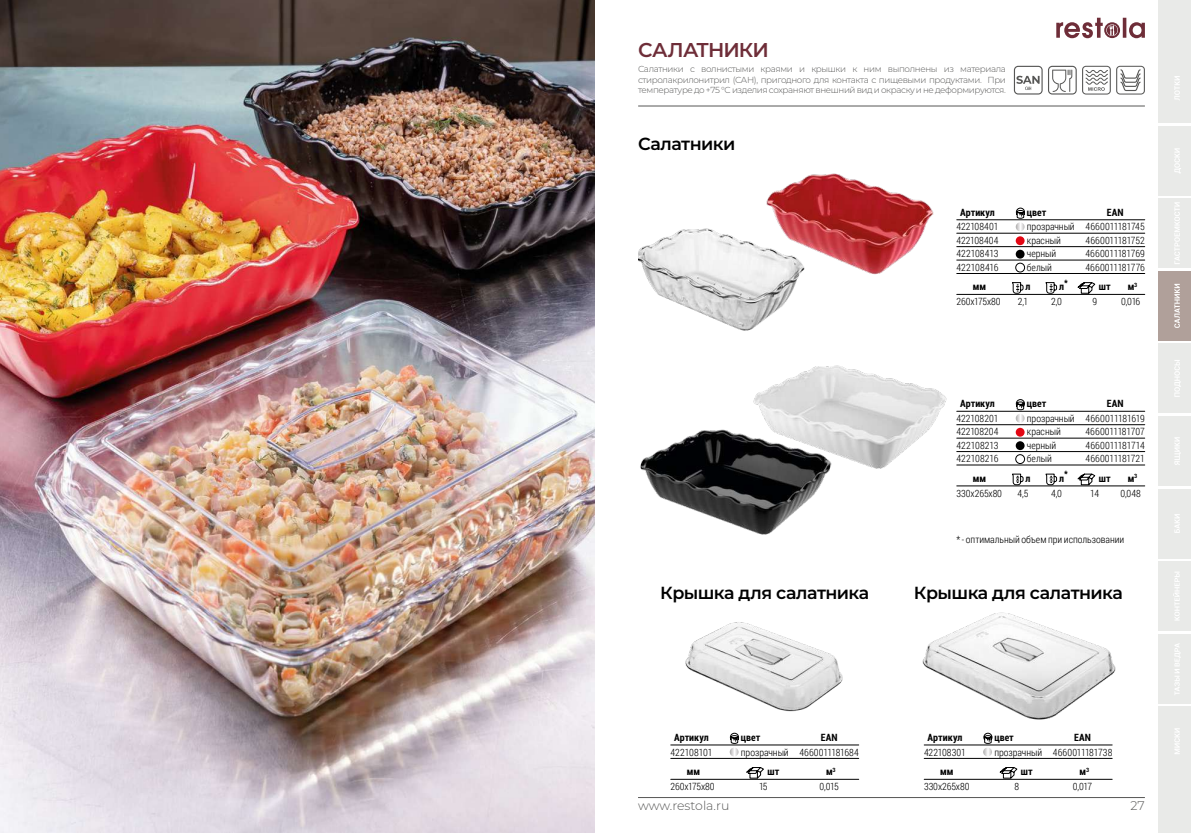
<style>
.page{position:relative;width:1191px;height:833px;background:#fff}
.page>*{position:absolute;margin:0;border:0;box-sizing:border-box;transform-origin:0 0}
.t1{font:600 20px "Montserrat";letter-spacing:-.04em;color:#6e2d38}
.t2{font:600 17.5px "Montserrat";letter-spacing:-.03em;color:#000}
.t3{font:300 12.5px "Montserrat";color:#575756}
.t4{font:300 10px "Roboto Condensed";letter-spacing:-.01em;color:#000}
.t5{font:700 condensed 10px "Roboto";letter-spacing:.005em;color:#000}
.t6{font:300 8.75px/10.5px "Montserrat";letter-spacing:-.04em;color:#575756;text-align:justify}
</style>
<div class="page">
<svg style="left:1056px;top:18px;width:88px;height:20px"></svg>
<hr style="left:638px;top:797px;width:506px;height:1px;background:#575756">
<img style="left:0;top:0;width:595px;height:833px">
<svg style="left:1015px;top:208px;width:9px;height:23px"></svg>
<svg style="left:1015px;top:399px;width:9px;height:24px"></svg>
<svg style="left:729px;top:733px;width:10px;height:23px"></svg>
<svg style="left:983px;top:733px;width:9px;height:23px"></svg>
<div style="left:1015px;top:236px;width:9px;height:9px;background:#e30613;border-radius:50%"></div>
<div style="left:1015px;top:428px;width:9px;height:9px;background:#e30613;border-radius:50%"></div>
<div style="left:1015px;top:250px;width:9px;height:9px;background:#000;border-radius:50%"></div>
<div style="left:1015px;top:441px;width:9px;height:9px;background:#000;border-radius:50%"></div>
<div style="left:1015px;top:263px;width:9px;height:9px;border:1px solid #000;border-radius:50%"></div>
<div style="left:1015px;top:454px;width:9px;height:10px;border:1px solid #000;border-radius:50%"></div>
<hr style="left:956px;top:219px;width:188px;height:1px;background:#000">
<hr style="left:956px;top:411px;width:188px;height:1px;background:#000">
<hr style="left:671px;top:744px;width:187px;height:1px;background:#000">
<hr style="left:924px;top:744px;width:188px;height:1px;background:#000">
<hr style="left:956px;top:294px;width:188px;height:1px;background:#000">
<hr style="left:956px;top:486px;width:188px;height:1px;background:#000">
<hr style="left:671px;top:779px;width:187px;height:1px;background:#000">
<hr style="left:924px;top:779px;width:188px;height:1px;background:#000">
<hr style="left:956px;top:233px;width:188px;height:1px;background:#000">
<hr style="left:956px;top:424px;width:188px;height:1px;background:#000">
<hr style="left:671px;top:758px;width:187px;height:1px;background:#000">
<hr style="left:924px;top:758px;width:188px;height:1px;background:#000">
<hr style="left:956px;top:246px;width:188px;height:1px;background:#000">
<hr style="left:956px;top:438px;width:188px;height:1px;background:#000">
<hr style="left:956px;top:260px;width:188px;height:1px;background:#000">
<hr style="left:956px;top:451px;width:188px;height:1px;background:#000">
<hr style="left:956px;top:273px;width:188px;height:1px;background:#000">
<hr style="left:956px;top:465px;width:188px;height:1px;background:#000">
<svg style="left:1077px;top:282px;width:18px;height:12px"></svg>
<svg style="left:1077px;top:473px;width:18px;height:12px"></svg>
<svg style="left:745px;top:767px;width:19px;height:12px"></svg>
<svg style="left:999px;top:767px;width:18px;height:12px"></svg>
<svg style="left:1011px;top:282px;width:12px;height:12px"></svg>
<svg style="left:1012px;top:473px;width:11px;height:12px"></svg>
<svg style="left:1044px;top:282px;width:13px;height:12px"></svg>
<svg style="left:1045px;top:473px;width:12px;height:12px"></svg>
<div style="left:1158px;top:706px;width:33px;height:127px;background:#e9eae8"></div>
<div style="left:1158px;top:634px;width:33px;height:69px;background:#e9eae8"></div>
<div style="left:1158px;top:561px;width:33px;height:70px;background:#e9eae8"></div>
<div style="left:1158px;top:488px;width:33px;height:70px;background:#e9eae8"></div>
<div style="left:1158px;top:416px;width:33px;height:70px;background:#e9eae8"></div>
<div style="left:1158px;top:343px;width:33px;height:70px;background:#e9eae8"></div>
<div style="left:1158px;top:271px;width:33px;height:70px;background:#b0a09a"></div>
<div style="left:1158px;top:198px;width:33px;height:70px;background:#e9eae8"></div>
<div style="left:1158px;top:126px;width:33px;height:69px;background:#e9eae8"></div>
<div style="left:1158px;top:0;width:33px;height:123px;background:#e9eae8"></div>
<svg style="left:1174px;top:728px;width:5px;height:26px"></svg>
<svg style="left:1174px;top:643px;width:6px;height:52px"></svg>
<svg style="left:1173px;top:572px;width:6px;height:48px"></svg>
<svg style="left:1174px;top:514px;width:5px;height:19px"></svg>
<svg style="left:1174px;top:437px;width:7px;height:28px"></svg>
<svg style="left:1174px;top:360px;width:7px;height:37px"></svg>
<svg style="left:1174px;top:284px;width:5px;height:44px"></svg>
<svg style="left:1174px;top:202px;width:5px;height:62px"></svg>
<svg style="left:1174px;top:148px;width:7px;height:25px"></svg>
<svg style="left:1174px;top:76px;width:5px;height:24px"></svg>
<img style="left:767px;top:173px;width:166px;height:102px">
<img style="left:753px;top:365px;width:194px;height:104px">
<img style="left:685px;top:622px;width:158px;height:90px">
<img style="left:922px;top:612px;width:194px;height:108px">
<img style="left:638px;top:227px;width:167px;height:104px">
<img style="left:640px;top:428px;width:193px;height:107px">
<hr style="left:638px;top:106px;width:506px;height:1px;background:#575756">
<svg style="left:1014px;top:66px;width:28px;height:29px"></svg>
<svg style="left:1116px;top:66px;width:28px;height:29px"></svg>
<svg style="left:1048px;top:66px;width:28px;height:29px"></svg>
<svg style="left:1082px;top:66px;width:28px;height:29px"></svg>
<h1 class="t1" style="left:638px;top:36px;width:132px">САЛАТНИКИ</h1>
<p class="t6" style="left:638px;top:64px;width:369px">Салатники с волнистыми краями и крышки к ним выполнены из материала стиролакрилонитрил (САН), пригодного для контакта с пищевыми продуктами. При температуре до +75 °C изделия сохраняют внешний вид и окраску и не деформируются.</p>
<h2 class="t2" style="left:638px;top:131px;width:99px">Салатники</h2>
<p class="t5" style="left:960px;top:205px;width:36px">Артикул</p>
<p class="t5" style="left:1027px;top:205px;width:21px">цвет</p>
<p class="t5" style="left:1106px;top:205px;width:18px">EAN</p>
<p class="t4" style="left:956px;top:220px;width:43px">422108401</p>
<p class="t4" style="left:1027px;top:220px;width:49px">прозрачный</p>
<p class="t4" style="left:1085px;top:220px;width:61px">4660011181745</p>
<p class="t4" style="left:956px;top:233px;width:43px">422108404</p>
<p class="t4" style="left:1027px;top:233px;width:35px">красный</p>
<p class="t4" style="left:1085px;top:233px;width:61px">4660011181752</p>
<p class="t4" style="left:956px;top:247px;width:43px">422108413</p>
<p class="t4" style="left:1027px;top:247px;width:31px">черный</p>
<p class="t4" style="left:1085px;top:247px;width:61px">4660011181769</p>
<p class="t4" style="left:956px;top:260px;width:43px">422108416</p>
<p class="t4" style="left:1027px;top:260px;width:26px">белый</p>
<p class="t4" style="left:1085px;top:260px;width:61px">4660011181776</p>
<p class="t5" style="left:972px;top:279px;width:15px">мм</p>
<p class="t5" style="left:1025px;top:279px;width:6px">л</p>
<p class="t5" style="left:1064px;top:274px;width:5px">*</p>
<p class="t5" style="left:1059px;top:279px;width:6px">л</p>
<p class="t5" style="left:1098px;top:279px;width:13px">шт</p>
<p class="t5" style="left:1127px;top:279px;width:11px">м<sup>3</sup></p>
<p class="t4" style="left:956px;top:294px;width:46px">260х175х80</p>
<p class="t4" style="left:1018px;top:294px;width:12px">2,1</p>
<p class="t4" style="left:1051px;top:294px;width:12px">2,0</p>
<p class="t4" style="left:1092px;top:294px;width:6px">9</p>
<p class="t4" style="left:1121px;top:294px;width:21px">0,016</p>
<p class="t5" style="left:960px;top:396px;width:36px">Артикул</p>
<p class="t5" style="left:1027px;top:396px;width:21px">цвет</p>
<p class="t5" style="left:1106px;top:396px;width:18px">EAN</p>
<p class="t4" style="left:956px;top:411px;width:43px">422108201</p>
<p class="t4" style="left:1027px;top:411px;width:49px">прозрачный</p>
<p class="t4" style="left:1085px;top:411px;width:61px">4660011181619</p>
<p class="t4" style="left:956px;top:425px;width:43px">422108204</p>
<p class="t4" style="left:1027px;top:425px;width:35px">красный</p>
<p class="t4" style="left:1085px;top:425px;width:61px">4660011181707</p>
<p class="t4" style="left:956px;top:438px;width:43px">422108213</p>
<p class="t4" style="left:1027px;top:438px;width:31px">черный</p>
<p class="t4" style="left:1085px;top:438px;width:61px">4660011181714</p>
<p class="t4" style="left:956px;top:452px;width:43px">422108216</p>
<p class="t4" style="left:1027px;top:452px;width:26px">белый</p>
<p class="t4" style="left:1085px;top:452px;width:61px">4660011181721</p>
<p class="t5" style="left:972px;top:471px;width:15px">мм</p>
<p class="t5" style="left:1025px;top:471px;width:6px">л</p>
<p class="t5" style="left:1064px;top:465px;width:5px">*</p>
<p class="t5" style="left:1059px;top:471px;width:6px">л</p>
<p class="t5" style="left:1098px;top:471px;width:13px">шт</p>
<p class="t5" style="left:1127px;top:471px;width:11px">м<sup>3</sup></p>
<p class="t4" style="left:956px;top:486px;width:47px">330х265х80</p>
<p class="t4" style="left:1017px;top:486px;width:12px">4,5</p>
<p class="t4" style="left:1051px;top:486px;width:12px">4,0</p>
<p class="t4" style="left:1090px;top:486px;width:10px">14</p>
<p class="t4" style="left:1120px;top:486px;width:22px">0,048</p>
<p class="t4" style="left:956px;top:532px;width:169px">* - оптимальный объем при использовании</p>
<h2 class="t2" style="left:660px;top:580px;width:210px">Крышка для салатника</h2>
<h2 class="t2" style="left:914px;top:580px;width:210px">Крышка для салатника</h2>
<p class="t5" style="left:674px;top:730px;width:36px">Артикул</p>
<p class="t5" style="left:927px;top:730px;width:36px">Артикул</p>
<p class="t5" style="left:821px;top:730px;width:18px">EAN</p>
<p class="t5" style="left:1074px;top:730px;width:18px">EAN</p>
<p class="t5" style="left:741px;top:730px;width:21px">цвет</p>
<p class="t5" style="left:994px;top:730px;width:21px">цвет</p>
<p class="t4" style="left:741px;top:745px;width:49px">прозрачный</p>
<p class="t4" style="left:994px;top:745px;width:49px">прозрачный</p>
<p class="t4" style="left:670px;top:745px;width:43px">422108101</p>
<p class="t4" style="left:924px;top:745px;width:43px">422108301</p>
<p class="t4" style="left:799px;top:745px;width:61px">4660011181684</p>
<p class="t4" style="left:1052px;top:745px;width:61px">4660011181738</p>
<p class="t5" style="left:826px;top:764px;width:11px">м<sup>3</sup></p>
<p class="t5" style="left:1079px;top:764px;width:11px">м<sup>3</sup></p>
<p class="t5" style="left:686px;top:764px;width:15px">мм</p>
<p class="t5" style="left:940px;top:764px;width:15px">мм</p>
<p class="t5" style="left:767px;top:764px;width:13px">шт</p>
<p class="t5" style="left:1021px;top:764px;width:13px">шт</p>
<p class="t4" style="left:670px;top:779px;width:46px">260х175х80</p>
<p class="t4" style="left:924px;top:779px;width:47px">330х265х80</p>
<p class="t4" style="left:759px;top:779px;width:10px">15</p>
<p class="t4" style="left:1014px;top:779px;width:6px">8</p>
<p class="t4" style="left:819px;top:779px;width:21px">0,015</p>
<p class="t4" style="left:1073px;top:779px;width:21px">0,017</p>
<p class="t3" style="left:638px;top:797px;width:93px">www.restola.ru</p>
<p class="t3" style="left:1130px;top:797px;width:16px">27</p>
</div>
